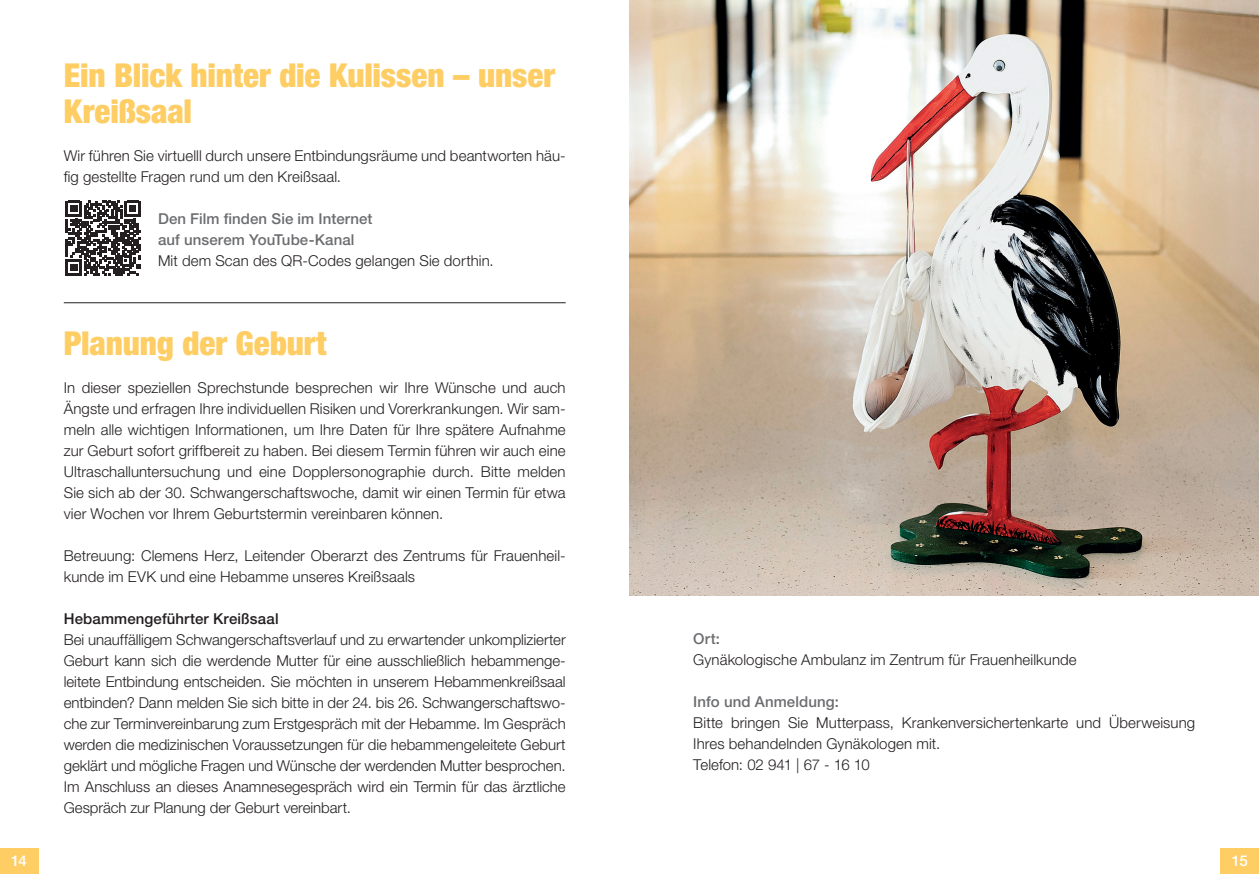
<style>
.page{position:relative;width:1259px;height:893px;background:#fff}
.page>*{position:absolute;margin:0;border:0;box-sizing:border-box;transform-origin:0 0}
.t1{font:900 condensed 33px/36px "Helvetica Neue LT Std";letter-spacing:-.005em;color:#fecd64}
.t2{font:300 15px/21px "Helvetica Neue LT Std";letter-spacing:.005em;color:#231f20}
.t3{font:500 15px/21px "Helvetica Neue LT Std";letter-spacing:.005em;color:#6c6d70}
.t4{font:500 15px "Helvetica Neue LT Std";letter-spacing:.01em;color:#231f20}
.t5{font:500 15px "Helvetica Neue LT Std";color:#fff}
</style>
<div class="page">
<img style="left:629px;top:0;width:630px;height:595px">
<hr style="left:64px;top:302px;width:502px;height:1px;background:#231f20">
<svg style="left:66px;top:201px;width:74px;height:74px"></svg>
<div style="left:0;top:848px;width:38px;height:26px;background:#fecd64"></div>
<div style="left:1220px;top:848px;width:39px;height:26px;background:#fecd64"></div>
<h1 class="t1" style="left:64px;top:57px;width:493px">Ein Blick hinter die Kulissen – unser<br>Kreißsaal</h1>
<p class="t2" style="left:64px;top:145px;width:503px">Wir führen Sie virtuelll durch unsere Entbindungsräume und beantworten häu&shy;fig gestellte Fragen rund um den Kreißsaal.</p>
<p class="t3" style="left:158px;top:208px;width:216px">Den Film finden Sie im Internet auf unserem YouTube-Kanal</p>
<p class="t2" style="left:158px;top:250px;width:337px">Mit dem Scan des QR-Codes gelangen Sie dorthin.</p>
<h1 class="t1" style="left:64px;top:325px;width:264px">Planung der Geburt</h1>
<p class="t2" style="left:64px;top:377px;width:503px;text-align:justify">In dieser speziellen Sprechstunde besprechen wir Ihre Wünsche und auch Ängste und erfragen Ihre individuellen Risiken und Vorerkrankungen. Wir sam&shy;meln alle wichtigen Informationen, um Ihre Daten für Ihre spätere Aufnahme zur Geburt sofort griffbereit zu haben. Bei diesem Termin führen wir auch eine Ultraschalluntersuchung und eine Dopplersonographie durch. Bitte melden Sie sich ab der 30. Schwangerschaftswoche, damit wir einen Termin für etwa vier Wochen vor Ihrem Geburtstermin vereinbaren können.</p>
<p class="t2" style="left:64px;top:545px;width:503px">Betreuung: Clemens Herz, Leitender Oberarzt des Zentrums für Frauenheil&shy;kunde im EVK und eine Hebamme unseres Kreißsaals</p>
<p class="t4" style="left:64px;top:610px;width:216px">Hebammengeführter Kreißsaal</p>
<p class="t2" style="left:64px;top:629px;width:503px;text-align:justify">Bei unauffälligem Schwangerschaftsverlauf und zu erwartender unkomplizierter Geburt kann sich die werdende Mutter für eine ausschließlich hebammenge&shy;leitete Entbindung entscheiden. Sie möchten in unserem Hebammenkreißsaal entbinden? Dann melden Sie sich bitte in der 24. bis 26. Schwangerschaftswo&shy;che zur Terminvereinbarung zum Erstgespräch mit der Hebamme. Im Gespräch werden die medizinischen Voraussetzungen für die hebammengeleitete Geburt geklärt und mögliche Fragen und Wünsche der werdenden Mutter besprochen.<br>Im Anschluss an dieses Anamnesegespräch wird ein Termin für das ärztliche Gespräch zur Planung der Geburt vereinbart.</p>
<p class="t3" style="left:693px;top:628px;width:28px">Ort:</p>
<p class="t2" style="left:693px;top:649px;width:385px">Gynäkologische Ambulanz im Zentrum für Frauenheilkunde</p>
<p class="t3" style="left:693px;top:691px;width:147px">Info und Anmeldung:</p>
<p class="t2" style="left:693px;top:712px;width:503px">Bitte bringen Sie Mutterpass, Krankenversichertenkarte und Überweisung<br>Ihres behandelnden Gynäkologen mit.<br>Telefon: 02 941 | 67 - 16 10</p>
<p class="t5" style="left:11px;top:852px;width:17px">14</p>
<p class="t5" style="left:1232px;top:852px;width:17px">15</p>
</div>
